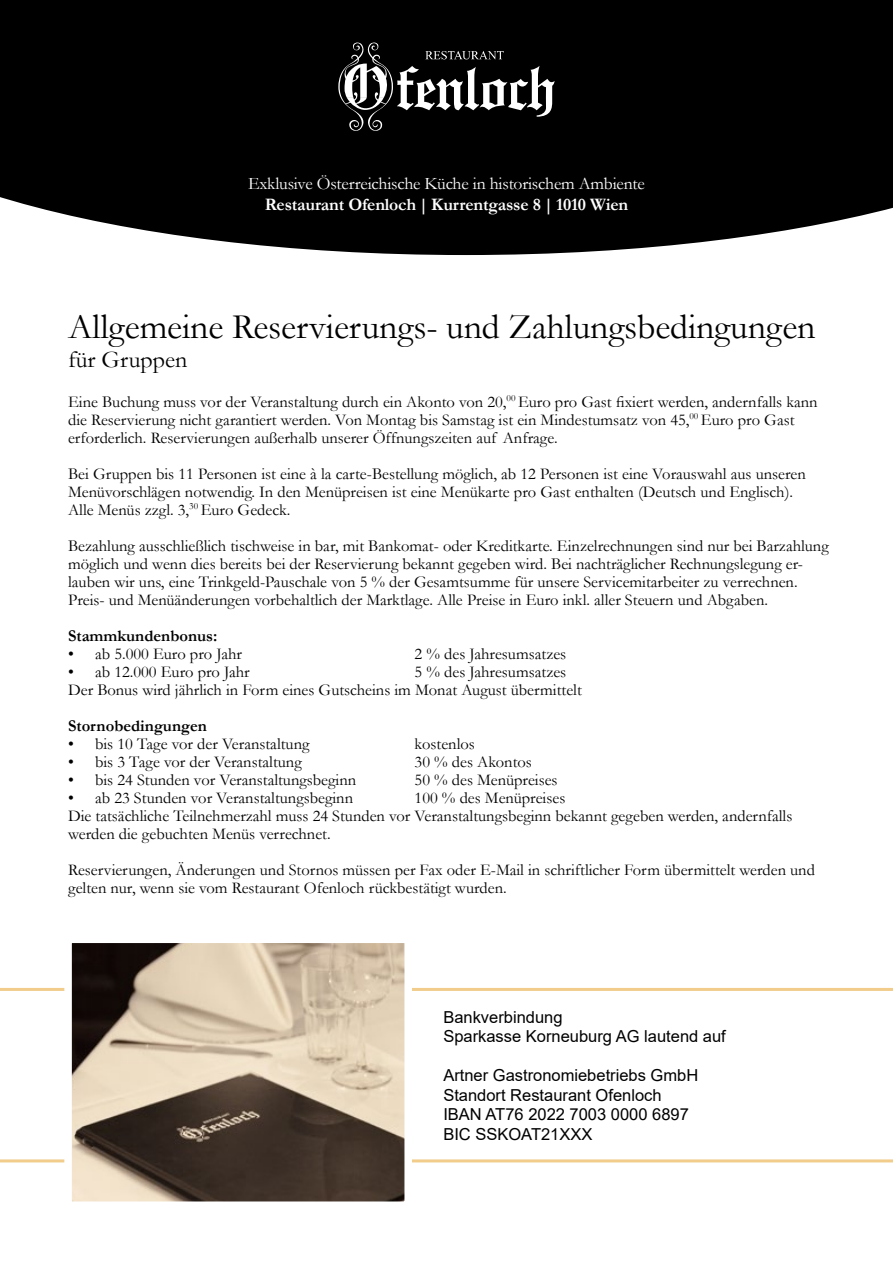
<style>
.page{position:relative;width:893px;height:1263px;background:#fff}
.page>*{position:absolute;margin:0;border:0;box-sizing:border-box;transform-origin:0 0}
.t1{font:36px "Garamond";letter-spacing:-.005em;color:#000}
.t2{font:24px "Garamond";color:#000}
.t3{font:17.7px "Garamond";letter-spacing:-.01em;color:#fff}
.t4{font:700 17.7px "Garamond";letter-spacing:-.01em;color:#fff}
.t5{font:16.5px/18px "Garamond";color:#000}
.t6{font:16.5px/19.5px "Arial";color:#000}
.t7{font:700 16.5px "Garamond";color:#000}
</style>
<div class="page">
<svg style="left:0;top:0;width:893px;height:256px;background:#131313"></svg>
<svg style="left:338px;top:43px;width:217px;height:88px"></svg>
<svg style="left:0;top:988px;width:893px;height:174px"></svg>
<img style="left:73px;top:944px;width:330px;height:256px">
<div style="left:64px;top:935px;width:348px;height:274px;border:8px solid #fff"></div>
<p class="t3" style="left:248px;top:171px;width:398px">Exklusive Österreichische Küche in historischem Ambiente</p>
<p class="t4" style="left:265px;top:192px;width:365px">Restaurant Ofenloch | Kurrentgasse 8 | 1010 Wien</p>
<h1 class="t1" style="left:68px;top:303px;width:749px">Allgemeine Reservierungs- und Zahlungsbedingungen</h1>
<h2 class="t2" style="left:68px;top:343px;width:121px">für Gruppen</h2>
<p class="t5" style="left:68px;top:392px;width:751px">Eine Buchung muss vor der Veranstaltung durch ein Akonto von 20,<sup>00</sup> Euro pro Gast fixiert werden, andernfalls kann die Reservierung nicht garantiert werden. Von Montag bis Samstag ist ein Mindestumsatz von 45,<sup>00</sup> Euro pro Gast erforderlich. Reservierungen außerhalb unserer Öffnungszeiten auf Anfrage.</p>
<p class="t5" style="left:68px;top:464px;width:739px">Bei Gruppen bis 11 Personen ist eine à la carte-Bestellung möglich, ab 12 Personen ist eine Vorauswahl aus unseren<br>Menüvorschlägen notwendig. In den Menüpreisen ist eine Menükarte pro Gast enthalten (Deutsch und Englisch).<br>Alle Menüs zzgl. 3,<sup>30</sup> Euro Gedeck.</p>
<p class="t5" style="left:68px;top:536px;width:762px">Bezahlung ausschließlich tischweise in bar, mit Bankomat- oder Kreditkarte. Einzelrechnungen sind nur bei Barzahlung möglich und wenn dies bereits bei der Reservierung bekannt gegeben wird. Bei nachträglicher Rechnungslegung er&shy;lauben wir uns, eine Trinkgeld-Pauschale von 5 % der Gesamtsumme für unsere Servicemitarbeiter zu verrechnen.<br>Preis- und Menüänderungen vorbehaltlich der Marktlage. Alle Preise in Euro inkl. aller Steuern und Abgaben.</p>
<p class="t7" style="left:68px;top:624px;width:151px">Stammkundenbonus:</p>
<p class="t5" style="left:68px;top:644px;width:175px">• ab 5.000 Euro pro Jahr</p>
<p class="t5" style="left:415px;top:644px;width:153px">2 % des Jahresumsatzes</p>
<p class="t5" style="left:68px;top:662px;width:183px">• ab 12.000 Euro pro Jahr</p>
<p class="t5" style="left:68px;top:662px;width:515px;text-indent:346px">5 % des Jahresumsatzes<br>Der Bonus wird jährlich in Form eines Gutscheins im Monat August übermittelt</p>
<p class="t7" style="left:68px;top:714px;width:140px">Stornobedingungen</p>
<p class="t5" style="left:68px;top:734px;width:243px">• bis 10 Tage vor der Veranstaltung</p>
<p class="t5" style="left:415px;top:734px;width:62px">kostenlos</p>
<p class="t5" style="left:68px;top:752px;width:235px">• bis 3 Tage vor der Veranstaltung</p>
<p class="t5" style="left:415px;top:752px;width:119px">30 % des Akontos</p>
<p class="t5" style="left:68px;top:770px;width:290px">• bis 24 Stunden vor Veranstaltungsbeginn</p>
<p class="t5" style="left:415px;top:770px;width:144px">50 % des Menüpreises</p>
<p class="t5" style="left:68px;top:788px;width:286px">• ab 23 Stunden vor Veranstaltungsbeginn</p>
<p class="t5" style="left:68px;top:788px;width:726px;text-indent:346px">100 % des Menüpreises<br>Die tatsächliche Teilnehmerzahl muss 24 Stunden vor Veranstaltungsbeginn bekannt gegeben werden, andernfalls werden die gebuchten Menüs verrechnet.</p>
<p class="t5" style="left:68px;top:860px;width:748px">Reservierungen, Änderungen und Stornos müssen per Fax oder E-Mail in schriftlicher Form übermittelt werden und gelten nur, wenn sie vom Restaurant Ofenloch rückbestätigt wurden.</p>
<p class="t6" style="left:443px;top:1007px;width:284px">Bankverbindung<br>Sparkasse Korneuburg AG lautend auf</p>
<p class="t6" style="left:443px;top:1065px;width:256px">Artner Gastronomiebetriebs GmbH<br>Standort Restaurant Ofenloch<br>IBAN AT76 2022 7003 0000 6897<br>BIC SSKOAT21XXX</p>
</div>
